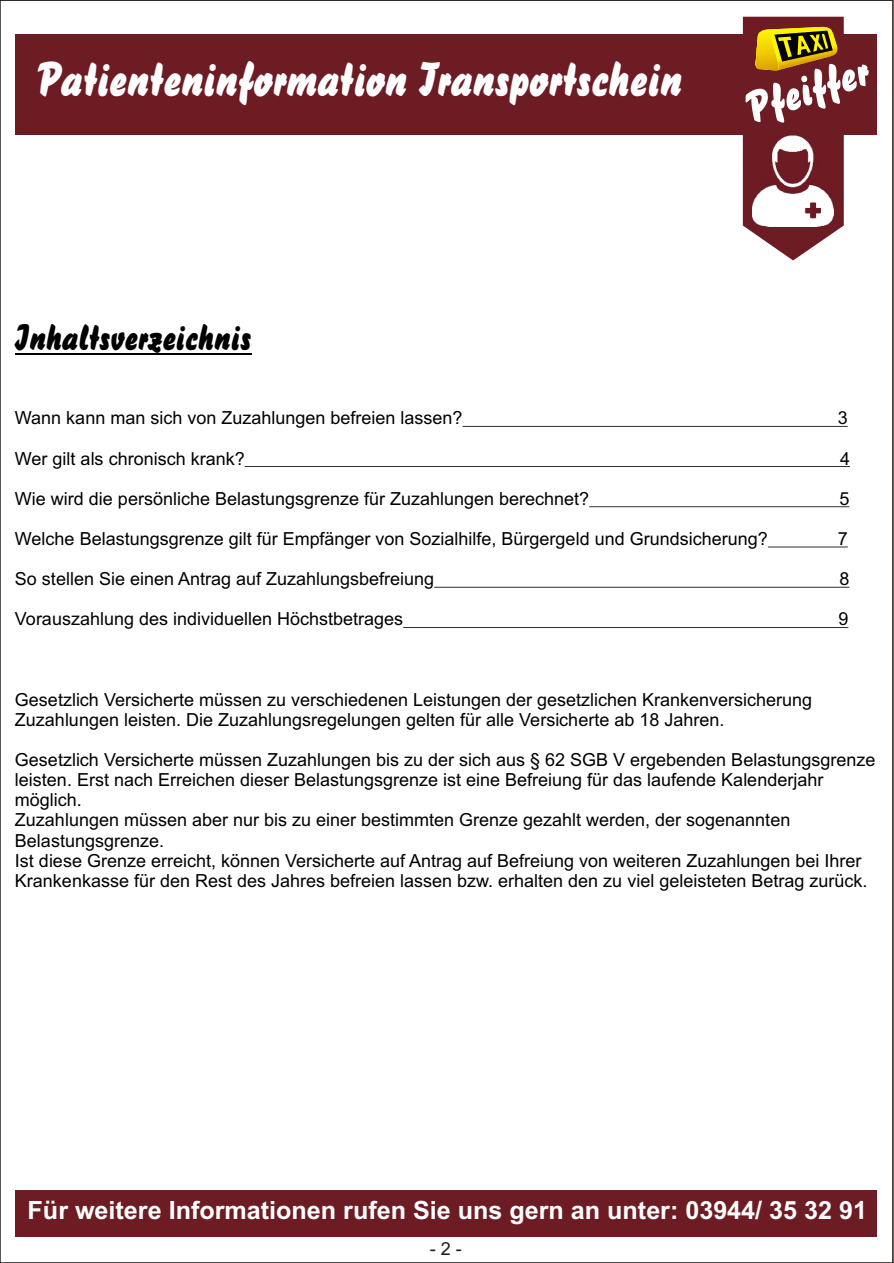
<style>
.page{position:relative;width:894px;height:1263px;background:#fff}
.page>*{position:absolute;margin:0;border:0;box-sizing:border-box;transform-origin:0 0}
.t1{font:700 48.15px "Brush Stroke 26";color:#fff}
.t2{font:700 44.25px "Brush Stroke 26";color:#fff}
.t3{font:700 36px "Brush Stroke 26";color:#000}
.t4{font:700 25.2px "Arial";color:#fff}
.t5{font:18px/20.1px "Arial";color:#000}
.t6{font:18px "Arial";color:#1f1a17}
</style>
<div class="page">
<hr style="left:463px;top:426px;width:385px;height:1px;background:#000">
<hr style="left:245px;top:466px;width:605px;height:1px;background:#000">
<hr style="left:589px;top:506px;width:260px;height:1px;background:#000">
<hr style="left:768px;top:547px;width:80px;height:1px;background:#000">
<hr style="left:434px;top:587px;width:415px;height:1px;background:#000">
<hr style="left:403px;top:627px;width:445px;height:1px;background:#000">
<div style="left:15px;top:34px;width:861px;height:101px;background:#6e1c24"></div>
<svg style="left:743px;top:17px;width:101px;height:243px"></svg>
<div style="left:15px;top:1190px;width:861px;height:46px;background:#6e1c24"></div>
<hr style="left:15px;top:353px;width:236px;height:2px;background:#000">
<img style="left:752px;top:136px;width:81px;height:90px">
<h1 class="t1" style="left:36px;top:49px;width:648px">Patienteninformation Transportschein</h1>
<h2 class="t2" style="left:738px;top:84px;width:129px;rotate:-19deg">Pfeiffer</h2>
<h3 class="t3" style="left:15px;top:315px;width:238px">Inhaltsverzeichnis</h3>
<p class="t5" style="left:15px;top:410px;width:449px">Wann kann man sich von Zuzahlungen befreien lassen?</p>
<p class="t5" style="left:838px;top:410px;width:12px">3</p>
<p class="t5" style="left:15px;top:450px;width:231px">Wer gilt als chronisch krank?</p>
<p class="t5" style="left:840px;top:450px;width:12px">4</p>
<p class="t5" style="left:15px;top:490px;width:576px">Wie wird die persönliche Belastungsgrenze für Zuzahlungen berechnet?</p>
<p class="t5" style="left:839px;top:490px;width:12px">5</p>
<p class="t5" style="left:15px;top:530px;width:754px">Welche Belastungsgrenze gilt für Empfänger von Sozialhilfe, Bürgergeld und Grundsicherung?</p>
<p class="t5" style="left:838px;top:530px;width:12px">7</p>
<p class="t5" style="left:15px;top:570px;width:421px">So stellen Sie einen Antrag auf Zuzahlungsbefreiung</p>
<p class="t5" style="left:840px;top:570px;width:12px">8</p>
<p class="t5" style="left:15px;top:611px;width:390px">Vorauszahlung des individuellen Höchstbetrages</p>
<p class="t5" style="left:839px;top:611px;width:12px">9</p>
<p class="t5" style="left:15px;top:691px;width:799px">Gesetzlich Versicherte müssen zu verschiedenen Leistungen der gesetzlichen Krankenversicherung<br>Zuzahlungen leisten. Die Zuzahlungsregelungen gelten für alle Versicherte ab 18 Jahren.</p>
<p class="t5" style="left:15px;top:751px;width:862px">Gesetzlich Versicherte müssen Zuzahlungen bis zu der sich aus § 62 SGB V ergebenden Belastungsgrenze leisten. Erst nach Erreichen dieser Belastungsgrenze ist eine Befreiung für das laufende Kalenderjahr möglich.<br>Zuzahlungen müssen aber nur bis zu einer bestimmten Grenze gezahlt werden, der sogenannten Belastungsgrenze.<br>Ist diese Grenze erreicht, können Versicherte auf Antrag auf Befreiung von weiteren Zuzahlungen bei Ihrer Krankenkasse für den Rest des Jahres befreien lassen bzw. erhalten den zu viel geleisteten Betrag zurück.</p>
<h3 class="t4" style="left:28px;top:1200px;width:841px">Für weitere Informationen rufen Sie uns gern an unter: 03944/ 35 32 91</h3>
<p class="t6" style="left:430px;top:1242px;width:34px">- 2 -</p>
</div>
